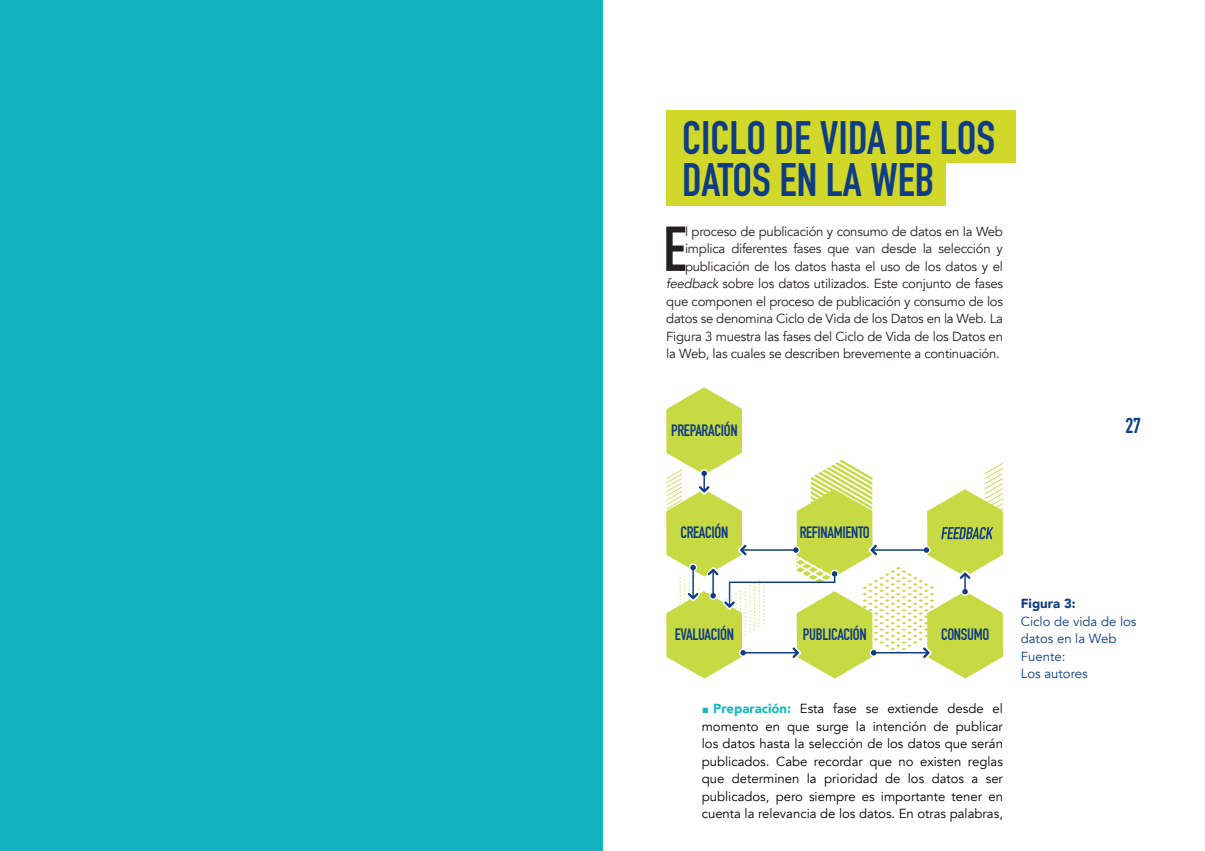
<style>
.page{position:relative;width:1205px;height:851px;background:#fff}
.page>*{position:absolute;margin:0;border:0;box-sizing:border-box;transform-origin:0 0}
.t1{font:700 62.25px "DIN Condensed";color:#231f20}
.t2{font:700 46.25px/42.5px "DIN Condensed";color:#0f3d84}
.t3{font:700 21.25px "DIN Condensed";color:#0f3d84}
.t4{font:700 16.25px "DIN Condensed";letter-spacing:-.02em;color:#0f3d84}
.t5{font:13.12px/17.5px "Avenir";letter-spacing:-.02em;color:#231f20;text-align:right}
.t6{font:13.12px/17.5px "Avenir";color:#000;text-align:justify}
.t7{font:13.12px/17.5px "Avenir";color:#0f3d84}
.s1{font-style:italic}
.s2{font-family:"Galaxie Polaris Condensed";font-weight:700;font-size:10px;color:#14b8c0}
.s3{font-weight:900;color:#14b8c0}
.s4{font-weight:900}
</style>
<div class="page">
<div style="left:0;top:0;width:603px;height:850px;background:#13b3bf"></div>
<div style="left:666px;top:111px;width:349px;height:52px;background:#d1d82a"></div>
<div style="left:666px;top:153px;width:280px;height:53px;background:#d1d82a"></div>
<svg style="left:666px;top:387px;width:337px;height:291px"></svg>
<p class="t2" style="left:682px;top:116px;width:315px">CICLO DE VIDA DE LOS<br>DATOS EN LA WEB</p>
<p class="t5" style="left:666px;top:223px;width:338px">l proceso de publicación y consumo de datos en la Web implica diferentes fases que van desde la selección y publicación de los datos hasta el uso de los datos y el <span class="s1">feedback</span> sobre los datos utilizados. Este conjunto de fases que componen el proceso de publicación y consumo de los datos se denomina Ciclo de Vida de los Datos en la Web. La Figura 3 muestra las fases del Ciclo de Vida de los Datos en la Web, las cuales se describen brevemente a continuación.</p>
<p class="t1" style="left:663px;top:207px;width:25px">E</p>
<p class="t4" style="left:671px;top:419px;width:68px">PREPARACIÓN</p>
<h3 class="t3" style="left:1125px;top:411px;width:17px">27</h3>
<p class="t4" style="left:680px;top:521px;width:49px">CREACIÓN</p>
<p class="t4" style="left:800px;top:521px;width:72px">REFINAMIENTO</p>
<p class="t4" style="left:675px;top:623px;width:61px">EVALUACIÓN</p>
<p class="t4" style="left:803px;top:623px;width:65px">PUBLICACIÓN</p>
<p class="t4" style="left:941px;top:623px;width:50px">CONSUMO</p>
<p class="t6" style="left:702px;top:700px;width:303px"><span class="s2">▪</span> <span class="s3">Preparación:</span> Esta fase se extiende desde el momento en que surge la intención de publicar los datos hasta la selección de los datos que serán publicados. Cabe recordar que no existen reglas que determinen la prioridad de los datos a ser publicados, pero siempre es importante tener en cuenta la relevancia de los datos. En otras palabras,</p>
<p class="t7" style="left:1021px;top:595px;width:117px"><span class="s4">Figura 3:<br></span>Ciclo de vida de los datos en la Web<br>Fuente:<br>Los autores</p>
</div>
